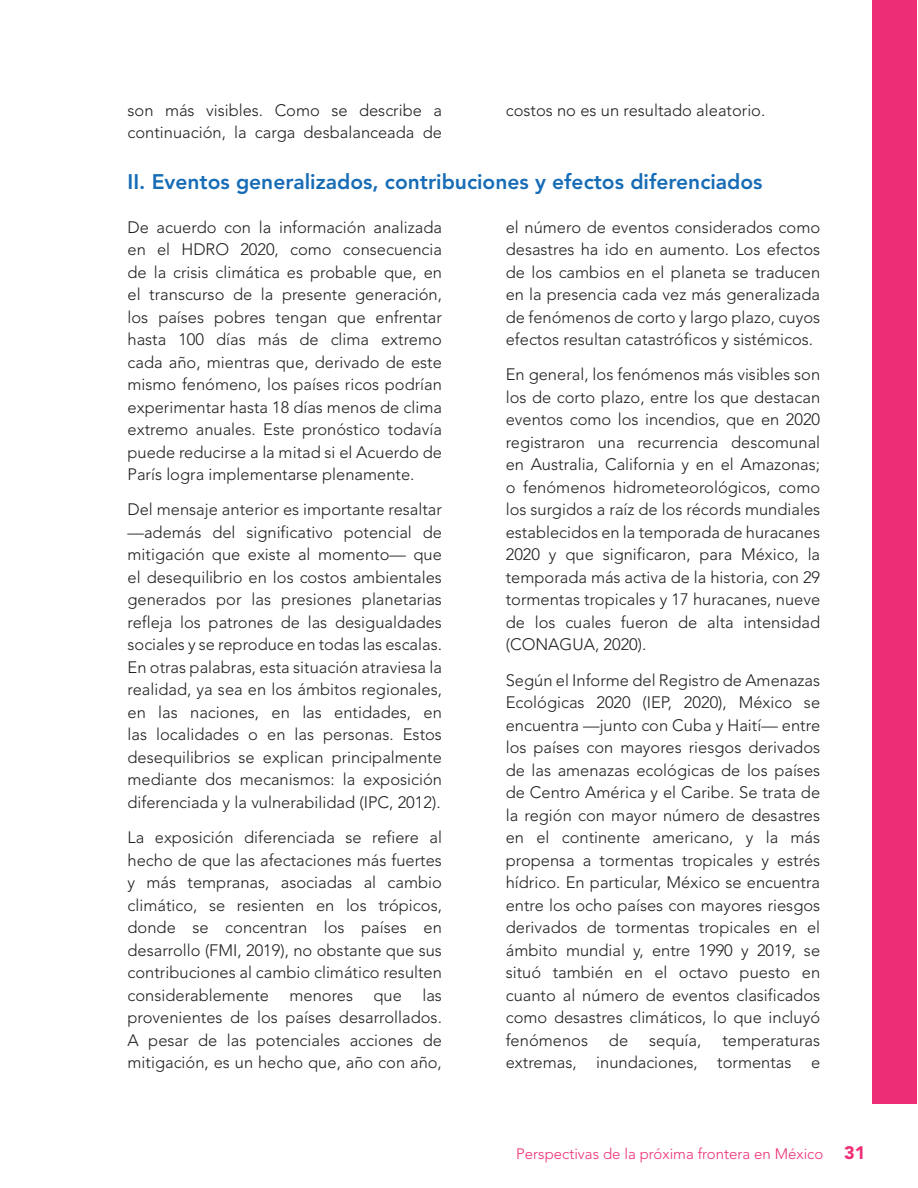
<style>
.page{position:relative;width:918px;height:1188px;background:#fff}
.page>*{position:absolute;margin:0;border:0;box-sizing:border-box;transform-origin:0 0}
.Subcapítulo{font:800 21px "Avenir";color:#176cb6}
.Texto{font:300 16.5px/22.5px "Avenir";color:#231f20;text-align:justify}
.t1{font:300 15px "Avenir";color:#ee2d77}
.s1{font-weight:900;font-size:18px}
</style>
<div class="page">
<div style="left:872px;top:0;width:45px;height:1104px;background:#ee2d77"></div>
<p class="Texto" style="left:128px;top:99px;width:316px">son más visibles. Como se describe a continuación, la carga desbalanceada de</p>
<p class="Texto" style="left:506px;top:99px;width:261px">costos no es un resultado aleatorio.</p>
<p class="Subcapítulo" style="left:128px;top:166px;width:637px">II. Eventos generalizados, contribuciones y efectos diferenciados</p>
<p class="Texto" style="left:128px;top:216px;width:316px">De acuerdo con la información analizada en el HDRO 2020, como consecuencia de la crisis climática es probable que, en el transcurso de la presente generación, los países pobres tengan que enfrentar hasta 100 días más de clima extremo cada año, mientras que, derivado de este mismo fenómeno, los países ricos podrían experimentar hasta 18 días menos de clima extremo anuales. Este pronóstico todavía puede reducirse a la mitad si el Acuerdo de París logra implementarse plenamente.</p>
<p class="Texto" style="left:128px;top:499px;width:316px">Del mensaje anterior es importante resaltar —además del significativo potencial de mitigación que existe al momento— que el desequilibrio en los costos ambientales generados por las presiones planetarias refleja los patrones de las desigualdades sociales y se reproduce en todas las escalas.<br>En otras palabras, esta situación atraviesa la realidad, ya sea en los ámbitos regionales, en las naciones, en las entidades, en las localidades o en las personas. Estos desequilibrios se explican principalmente mediante dos mecanismos: la exposición diferenciada y la vulnerabilidad (IPC, 2012).</p>
<p class="Texto" style="left:128px;top:827px;width:316px">La exposición diferenciada se refiere al hecho de que las afectaciones más fuertes y más tempranas, asociadas al cambio climático, se resienten en los trópicos, donde se concentran los países en desarrollo (FMI, 2019), no obstante que sus contribuciones al cambio climático resulten considerablemente menores que las provenientes de los países desarrollados.<br>A pesar de las potenciales acciones de mitigación, es un hecho que, año con año,</p>
<p class="Texto" style="left:506px;top:216px;width:316px">el número de eventos considerados como desastres ha ido en aumento. Los efectos de los cambios en el planeta se traducen en la presencia cada vez más generalizada de fenómenos de corto y largo plazo, cuyos efectos resultan catastróficos y sistémicos.</p>
<p class="Texto" style="left:506px;top:364px;width:316px">En general, los fenómenos más visibles son los de corto plazo, entre los que destacan eventos como los incendios, que en 2020 registraron una recurrencia descomunal en Australia, California y en el Amazonas; o fenómenos hidrometeorológicos, como los surgidos a raíz de los récords mundiales establecidos en la temporada de huracanes 2020 y que significaron, para México, la temporada más activa de la historia, con 29 tormentas tropicales y 17 huracanes, nueve de los cuales fueron de alta intensidad (CONAGUA, 2020).</p>
<p class="Texto" style="left:506px;top:669px;width:316px">Según el Informe del Registro de Amenazas Ecológicas 2020 (IEP, 2020), México se encuentra —junto con Cuba y Haití— entre los países con mayores riesgos derivados de las amenazas ecológicas de los países de Centro América y el Caribe. Se trata de la región con mayor número de desastres en el continente americano, y la más propensa a tormentas tropicales y estrés hídrico. En particular, México se encuentra entre los ocho países con mayores riesgos derivados de tormentas tropicales en el ámbito mundial y, entre 1990 y 2019, se situó también en el octavo puesto en cuanto al número de eventos clasificados como desastres climáticos, lo que incluyó fenómenos</p>
<p class="Texto" style="left:609px;top:1029px;width:21px">de</p>
<p class="Texto" style="left:649px;top:1029px;width:54px">sequía,</p>
<p class="Texto" style="left:506px;top:1029px;width:316px;text-align:right">temperaturas<br>extremas, inundaciones, tormentas e</p>
<p class="t1" style="left:516px;top:1143px;width:351px">Perspectivas de la próxima frontera en México <span class="s1">31</span></p>
</div>
